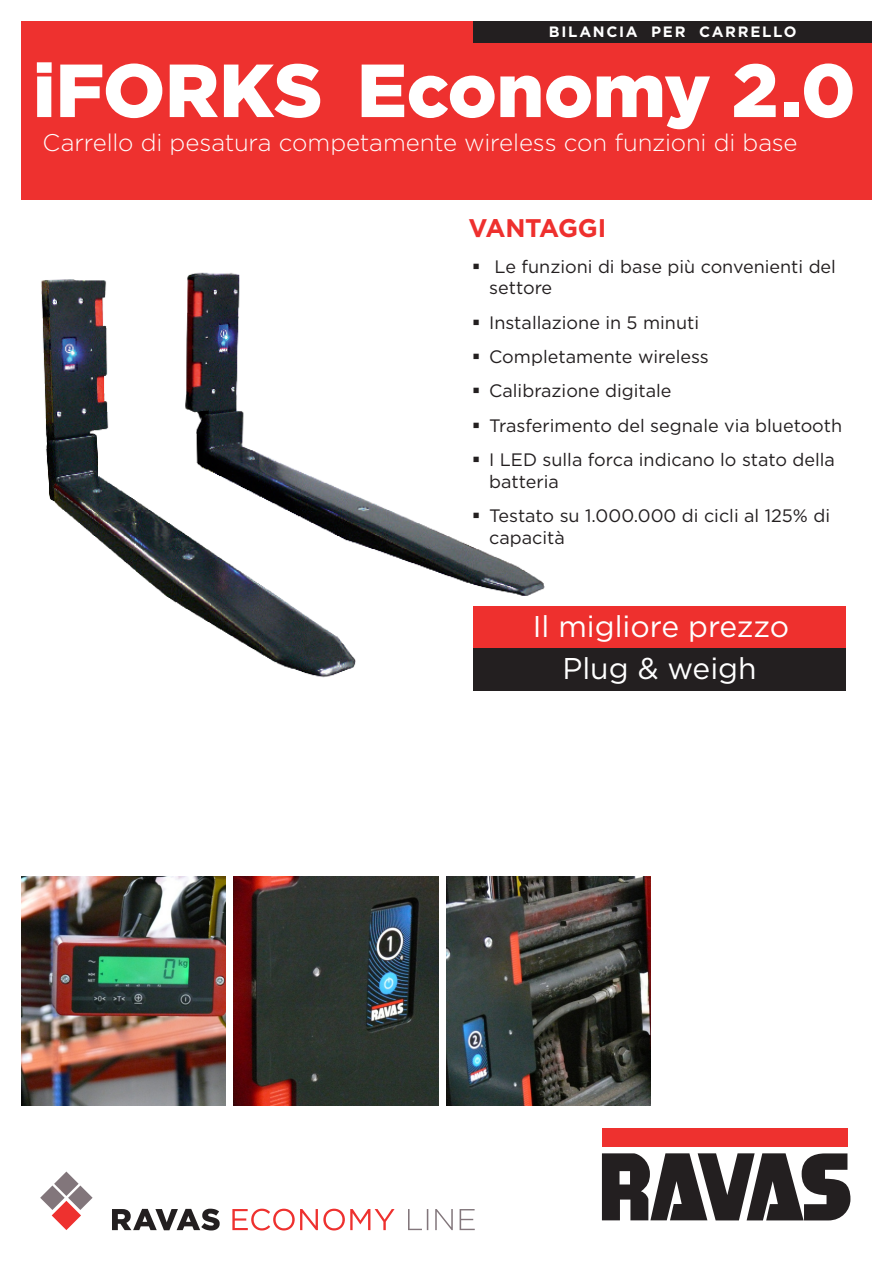
<style>
.page{position:relative;width:893px;height:1263px;background:#fff}
.page>*{position:absolute;margin:0;border:0;box-sizing:border-box;transform-origin:0 0}
.t1{font:900 75px "Gotham";letter-spacing:-.005em;color:#fff}
.t2{font:30px "Gotham";color:#fff}
.t3{font:700 25.5px "Gotham";letter-spacing:-.02em;color:#ee302e}
.t4{font:300 24px "Gotham";letter-spacing:-.005em;color:#fff}
.t5{font:18px/21.6px "Gotham";color:#231f20}
.t6{font:700 15px "Gotham";letter-spacing:.115em;color:#fff}
</style>
<div class="page">
<div style="left:21px;top:21px;width:851px;height:179px;background:#ee312f"></div>
<img style="left:41px;top:272px;width:504px;height:406px">
<div style="left:473px;top:606px;width:372px;height:42px;background:#ee302e"></div>
<div style="left:473px;top:648px;width:372px;height:43px;background:#231f20"></div>
<div style="left:602px;top:1128px;width:245px;height:19px;background:#ee312f"></div>
<svg style="left:602px;top:1153px;width:248px;height:67px"></svg>
<div style="left:473px;top:21px;width:399px;height:22px;background:#231f20"></div>
<img style="left:234px;top:876px;width:417px;height:230px">
<div style="left:439px;top:876px;width:6px;height:230px;background:#fff"></div>
<img style="left:21px;top:876px;width:205px;height:230px">
<svg style="left:40px;top:1171px;width:53px;height:59px"></svg>
<svg style="left:408px;top:1209px;width:67px;height:21px"></svg>
<svg style="left:232px;top:1209px;width:163px;height:21px"></svg>
<svg style="left:112px;top:1209px;width:108px;height:21px"></svg>
<svg style="left:474px;top:319px;width:5px;height:6px"></svg>
<svg style="left:474px;top:354px;width:5px;height:5px"></svg>
<svg style="left:474px;top:388px;width:5px;height:5px"></svg>
<svg style="left:474px;top:422px;width:5px;height:6px"></svg>
<svg style="left:474px;top:457px;width:5px;height:5px"></svg>
<svg style="left:474px;top:513px;width:5px;height:5px"></svg>
<p class="t6" style="left:549px;top:22px;width:249px">BILANCIA PER CARRELLO</p>
<p class="t1" style="left:33px;top:39px;width:824px">iFORKS Economy 2.0</p>
<p class="t4" style="left:43px;top:127px;width:757px">Carrello di pesatura competamente wireless con funzioni di base</p>
<p class="t3" style="left:469px;top:211px;width:139px">VANTAGGI</p>
<p class="t5" style="left:489px;top:255px;width:348px;text-indent:5px">Le funzioni di base più convenienti del settore</p>
<p class="t5" style="left:489px;top:311px;width:211px">Installazione in 5 minuti</p>
<p class="t5" style="left:489px;top:345px;width:221px">Completamente wireless</p>
<p class="t5" style="left:489px;top:380px;width:184px">Calibrazione digitale</p>
<p class="t5" style="left:489px;top:414px;width:355px">Trasferimento del segnale via bluetooth</p>
<p class="t5" style="left:489px;top:449px;width:347px">I LED sulla forca indicano lo stato della batteria</p>
<p class="t5" style="left:489px;top:504px;width:342px">Testato su 1.000.000 di cicli al 125% di capacità</p>
<p class="t2" style="left:533px;top:607px;width:258px">Il migliore prezzo</p>
<p class="t2" style="left:562px;top:649px;width:196px">Plug &amp; weigh</p>
</div>
